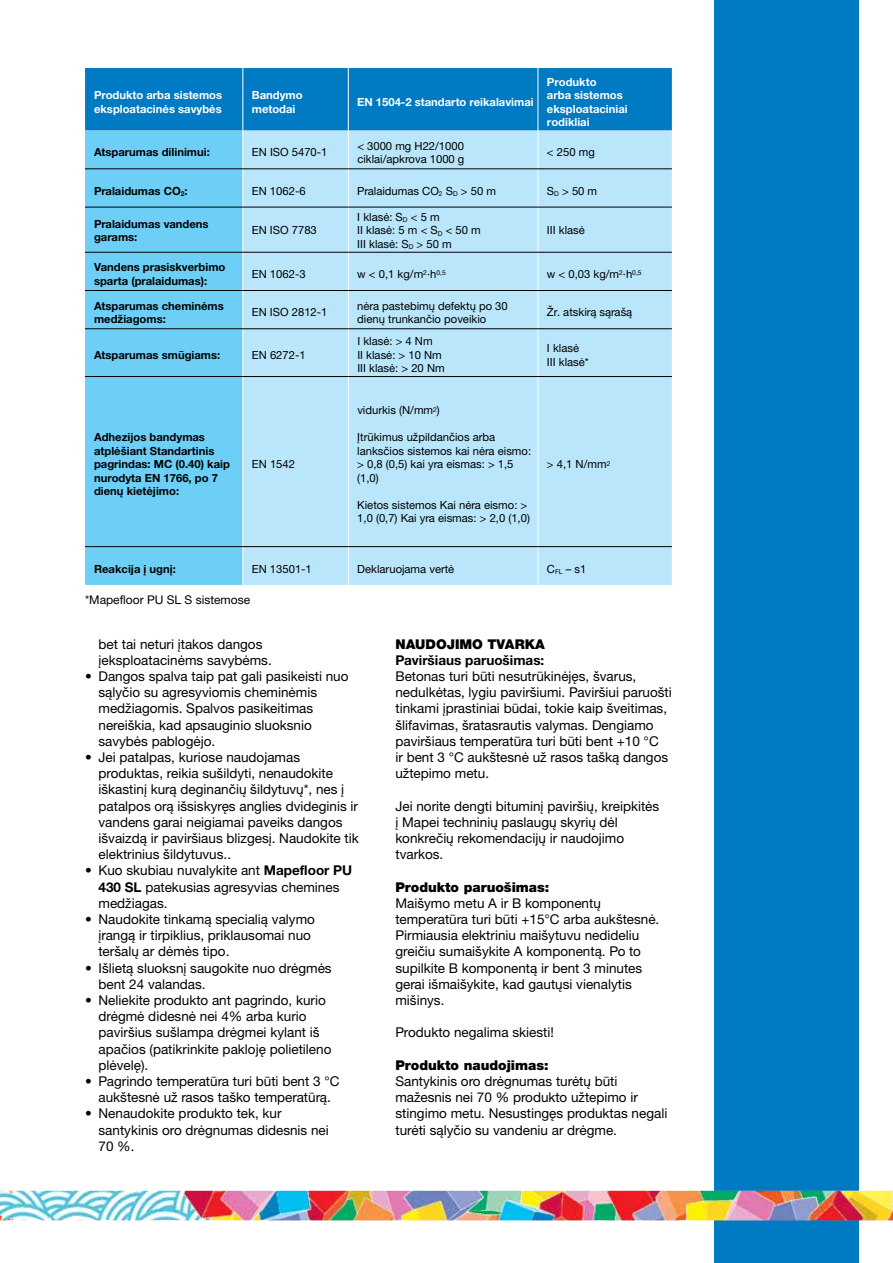
<style>
.page{position:relative;width:893px;height:1263px;background:#fff}
.page>*{position:absolute;margin:0;border:0;box-sizing:border-box;transform-origin:0 0}
.t1{font:13.5px/16.2px "Helvetica Neue LTW1 G";color:#000}
.t2{font:900 13.5px "Helvetica Neue LTW1 G";color:#000}
.t3{font:700 13.5px "Helvetica Neue LTW1 G";color:#000}
.t4{font:12px "Helvetica Neue LTW1 G";color:#000}
.t5{font:11.25px/13.5px "Helvetica Neue LTW1 G";color:#000}
.t6{font:700 11.25px/13.5px "Helvetica Neue LTW1 G";color:#000}
.t7{font:700 11.25px/13.5px "Helvetica Neue LTW1 G";color:#fff}
.s1{font-weight:700}
</style>
<div class="page">
<div style="left:714px;top:0;width:145px;height:1263px;background:#007ac2"></div>
<img style="left:0;top:1191px;width:893px;height:29px">
<div style="left:85px;top:68px;width:587px;height:63px;background:#007ac2"></div>
<div style="left:85px;top:131px;width:157px;height:454px;background:#6dcff6"></div>
<div style="left:243px;top:131px;width:429px;height:454px;background:#b9e6fa"></div>
<hr style="left:348px;top:131px;width:1px;height:37px;background:#fff">
<hr style="left:348px;top:169px;width:1px;height:38px;background:#fff">
<hr style="left:348px;top:207px;width:1px;height:45px;background:#fff">
<hr style="left:348px;top:253px;width:1px;height:37px;background:#fff">
<hr style="left:348px;top:291px;width:1px;height:37px;background:#fff">
<hr style="left:348px;top:329px;width:1px;height:47px;background:#fff">
<hr style="left:348px;top:547px;width:1px;height:38px;background:#fff">
<hr style="left:538px;top:131px;width:1px;height:37px;background:#fff">
<hr style="left:538px;top:169px;width:1px;height:38px;background:#fff">
<hr style="left:538px;top:207px;width:1px;height:45px;background:#fff">
<hr style="left:538px;top:253px;width:1px;height:37px;background:#fff">
<hr style="left:538px;top:291px;width:1px;height:37px;background:#fff">
<hr style="left:538px;top:329px;width:1px;height:47px;background:#fff">
<hr style="left:538px;top:547px;width:1px;height:38px;background:#fff">
<hr style="left:242px;top:68px;width:1px;height:63px;background:#fff">
<hr style="left:348px;top:68px;width:1px;height:63px;background:#fff">
<hr style="left:538px;top:68px;width:1px;height:63px;background:#fff">
<hr style="left:348px;top:377px;width:1px;height:169px;background:#fff">
<hr style="left:538px;top:377px;width:1px;height:169px;background:#fff">
<hr style="left:85px;top:376px;width:158px;height:1px;background:#000">
<hr style="left:243px;top:376px;width:105px;height:1px;background:#000">
<hr style="left:348px;top:376px;width:190px;height:1px;background:#000">
<hr style="left:538px;top:376px;width:134px;height:1px;background:#000">
<hr style="left:85px;top:168px;width:158px;height:1px;background:#000">
<hr style="left:243px;top:168px;width:105px;height:1px;background:#000">
<hr style="left:348px;top:168px;width:190px;height:1px;background:#000">
<hr style="left:538px;top:168px;width:134px;height:1px;background:#000">
<hr style="left:85px;top:207px;width:158px;height:1px;background:#000">
<hr style="left:243px;top:207px;width:105px;height:1px;background:#000">
<hr style="left:348px;top:207px;width:190px;height:1px;background:#000">
<hr style="left:538px;top:207px;width:134px;height:1px;background:#000">
<hr style="left:85px;top:252px;width:158px;height:1px;background:#000">
<hr style="left:243px;top:252px;width:105px;height:1px;background:#000">
<hr style="left:348px;top:252px;width:190px;height:1px;background:#000">
<hr style="left:538px;top:252px;width:134px;height:1px;background:#000">
<hr style="left:85px;top:290px;width:158px;height:1px;background:#000">
<hr style="left:243px;top:290px;width:105px;height:1px;background:#000">
<hr style="left:348px;top:290px;width:190px;height:1px;background:#000">
<hr style="left:538px;top:290px;width:134px;height:1px;background:#000">
<hr style="left:85px;top:328px;width:158px;height:1px;background:#000">
<hr style="left:243px;top:328px;width:105px;height:1px;background:#000">
<hr style="left:348px;top:328px;width:190px;height:1px;background:#000">
<hr style="left:538px;top:328px;width:134px;height:1px;background:#000">
<hr style="left:85px;top:546px;width:158px;height:1px;background:#000">
<hr style="left:243px;top:546px;width:105px;height:1px;background:#000">
<hr style="left:348px;top:546px;width:190px;height:1px;background:#000">
<hr style="left:538px;top:546px;width:134px;height:1px;background:#000">
<p class="t7" style="left:94px;top:88px;width:130px">Produkto arba sistemos eksploatacinės savybės</p>
<p class="t7" style="left:252px;top:88px;width:52px">Bandymo metodai</p>
<p class="t7" style="left:357px;top:95px;width:178px">EN 1504-2 standarto reikalavimai</p>
<p class="t7" style="left:547px;top:75px;width:82px">Produkto<br>arba sistemos eksploataciniai rodikliai</p>
<p class="t6" style="left:94px;top:146px;width:117px">Atsparumas dilinimui:</p>
<p class="t5" style="left:252px;top:146px;width:77px">EN ISO 5470-1</p>
<p class="t5" style="left:357px;top:139px;width:109px">&lt; 3000 mg H22/1000 ciklai/apkrova 1000 g</p>
<p class="t5" style="left:547px;top:146px;width:49px">&lt; 250 mg</p>
<p class="t6" style="left:94px;top:184px;width:95px">Pralaidumas CO<sub>2</sub>:</p>
<p class="t5" style="left:252px;top:184px;width:55px">EN 1062-6</p>
<p class="t5" style="left:357px;top:184px;width:140px">Pralaidumas CO<sub>2</sub> S<sub>D</sub> &gt; 50 m</p>
<p class="t5" style="left:547px;top:184px;width:52px">S<sub>D</sub> &gt; 50 m</p>
<p class="t6" style="left:94px;top:217px;width:116px">Pralaidumas vandens garams:</p>
<p class="t5" style="left:252px;top:224px;width:67px">EN ISO 7783</p>
<p class="t5" style="left:357px;top:210px;width:125px">I klasė: S<sub>D</sub> &lt; 5 m<br>II klasė: 5 m &lt; S<sub>D</sub> &lt; 50 m<br>III klasė: S<sub>D</sub> &gt; 50 m</p>
<p class="t5" style="left:547px;top:224px;width:39px">III klasė</p>
<p class="t6" style="left:94px;top:261px;width:133px">Vandens prasiskverbimo sparta (pralaidumas):</p>
<p class="t5" style="left:252px;top:267px;width:55px">EN 1062-3</p>
<p class="t5" style="left:357px;top:267px;width:90px">w &lt; 0,1 kg/m<sup>2</sup>·h<sup>0,5</sup></p>
<p class="t5" style="left:547px;top:267px;width:96px">w &lt; 0,03 kg/m<sup>2</sup>·h<sup>0,5</sup></p>
<p class="t6" style="left:94px;top:299px;width:131px">Atsparumas cheminėms medžiagoms:</p>
<p class="t5" style="left:252px;top:306px;width:77px">EN ISO 2812-1</p>
<p class="t5" style="left:357px;top:299px;width:152px">nėra pastebimų defektų po 30 dienų trunkančio poveikio</p>
<p class="t5" style="left:547px;top:306px;width:87px">Žr. atskirą sąrašą</p>
<p class="t6" style="left:94px;top:348px;width:128px">Atsparumas smūgiams:</p>
<p class="t5" style="left:252px;top:348px;width:55px">EN 6272-1</p>
<p class="t5" style="left:357px;top:334px;width:89px">I klasė: &gt; 4 Nm<br>II klasė: &gt; 10 Nm<br>III klasė: &gt; 20 Nm</p>
<p class="t5" style="left:547px;top:341px;width:43px">I klasė<br>III klasė*</p>
<p class="t6" style="left:94px;top:430px;width:137px">Adhezijos bandymas atplėšiant Standartinis pagrindas: MC (0.40) kaip nurodyta EN 1766, po 7 dienų kietėjimo:</p>
<p class="t5" style="left:252px;top:457px;width:45px">EN 1542</p>
<p class="t5" style="left:357px;top:403px;width:84px">vidurkis (N/mm<sup>2</sup>)</p>
<p class="t5" style="left:357px;top:430px;width:175px">Įtrūkimus užpildančios arba lanksčios sistemos kai nėra eismo: &gt; 0,8 (0,5) kai yra eismas: &gt; 1,5 (1,0)</p>
<p class="t5" style="left:357px;top:498px;width:174px">Kietos sistemos Kai nėra eismo: &gt;<br>1,0 (0,7) Kai yra eismas: &gt; 2,0 (1,0)</p>
<p class="t5" style="left:547px;top:457px;width:65px">&gt; 4,1 N/mm<sup>2</sup></p>
<p class="t6" style="left:94px;top:562px;width:83px">Reakcija į ugnį:</p>
<p class="t5" style="left:252px;top:562px;width:62px">EN 13501-1</p>
<p class="t5" style="left:357px;top:562px;width:99px">Deklaruojama vertė</p>
<p class="t5" style="left:547px;top:562px;width:41px">C<sub>FL</sub> – s1</p>
<p class="t4" style="left:85px;top:592px;width:167px">*Mapefloor PU SL S sistemose</p>
<p class="t1" style="left:99px;top:636px;width:175px">bet tai neturi įtakos dangos įeksploatacinėms savybėms.</p>
<p class="t1" style="left:99px;top:668px;width:251px;text-indent:-14px">• Dangos spalva taip pat gali pasikeisti nuo sąlyčio su agresyviomis cheminėmis medžiagomis. Spalvos pasikeitimas nereiškia, kad apsauginio sluoksnio savybės pablogėjo.</p>
<p class="t1" style="left:99px;top:749px;width:262px;text-indent:-14px">• Jei patalpas, kuriose naudojamas produktas, reikia sušildyti, nenaudokite iškastinį kurą deginančių šildytuvų*, nes į patalpos orą išsiskyręs anglies dvideginis ir vandens garai neigiamai paveiks dangos išvaizdą ir paviršiaus blizgesį. Naudokite tik elektrinius šildytuvus..</p>
<p class="t1" style="left:99px;top:862px;width:255px;text-indent:-14px">• Kuo skubiau nuvalykite ant <span class="s1">Mapefloor PU<br>430 SL</span> patekusias agresyvias chemines medžiagas.</p>
<p class="t1" style="left:99px;top:911px;width:218px;text-indent:-14px">• Naudokite tinkamą specialią valymo įrangą ir tirpiklius, priklausomai nuo teršalų ar dėmės tipo.</p>
<p class="t1" style="left:99px;top:960px;width:235px;text-indent:-14px">• Išlietą sluoksnį saugokite nuo drėgmės bent 24 valandas.</p>
<p class="t1" style="left:99px;top:992px;width:234px;text-indent:-14px">• Neliekite produkto ant pagrindo, kurio drėgmė didesnė nei 4% arba kurio paviršius sušlampa drėgmei kylant iš apačios (patikrinkite pakloję polietileno plėvelę).</p>
<p class="t1" style="left:85px;top:1073px;width:256px;text-align:center">• Pagrindo temperatūra turi būti bent 3 °C aukštesnė už rasos taško temperatūrą.</p>
<p class="t1" style="left:99px;top:1105px;width:232px;text-indent:-14px">• Nenaudokite produkto tek, kur santykinis oro drėgnumas didesnis nei<br>70 %.</p>
<p class="t2" style="left:395px;top:636px;width:151px">NAUDOJIMO TVARKA</p>
<p class="t3" style="left:395px;top:652px;width:150px">Paviršiaus paruošimas:</p>
<p class="t1" style="left:395px;top:668px;width:278px">Betonas turi būti nesutrūkinėjęs, švarus, nedulkėtas, lygiu paviršiumi. Paviršiui paruošti tinkami įprastiniai būdai, tokie kaip šveitimas, šlifavimas, šratasrautis valymas. Dengiamo paviršiaus temperatūra turi būti bent +10 °C<br>ir bent 3 °C aukštesnė už rasos tašką dangos užtepimo metu.</p>
<p class="t1" style="left:395px;top:798px;width:265px">Jei norite dengti bituminį paviršių, kreipkitės į Mapei techninių paslaugų skyrių dėl konkrečių rekomendacijų ir naudojimo tvarkos.</p>
<p class="t2" style="left:395px;top:879px;width:155px">Produkto paruošimas:</p>
<p class="t1" style="left:395px;top:895px;width:265px">Maišymo metu A ir B komponentų temperatūra turi būti +15°C arba aukštesnė.<br>Pirmiausia elektriniu maišytuvu nedideliu greičiu sumaišykite A komponentą. Po to supilkite B komponentą ir bent 3 minutes gerai išmaišykite, kad gautųsi vienalytis mišinys.</p>
<p class="t1" style="left:395px;top:1024px;width:160px">Produkto negalima skiesti!</p>
<p class="t2" style="left:395px;top:1057px;width:155px">Produkto naudojimas:</p>
<p class="t1" style="left:395px;top:1073px;width:273px">Santykinis oro drėgnumas turėtų būti mažesnis nei 70 % produkto užtepimo ir stingimo metu. Nesustingęs produktas negali turėti sąlyčio su vandeniu ar drėgme.</p>
</div>
